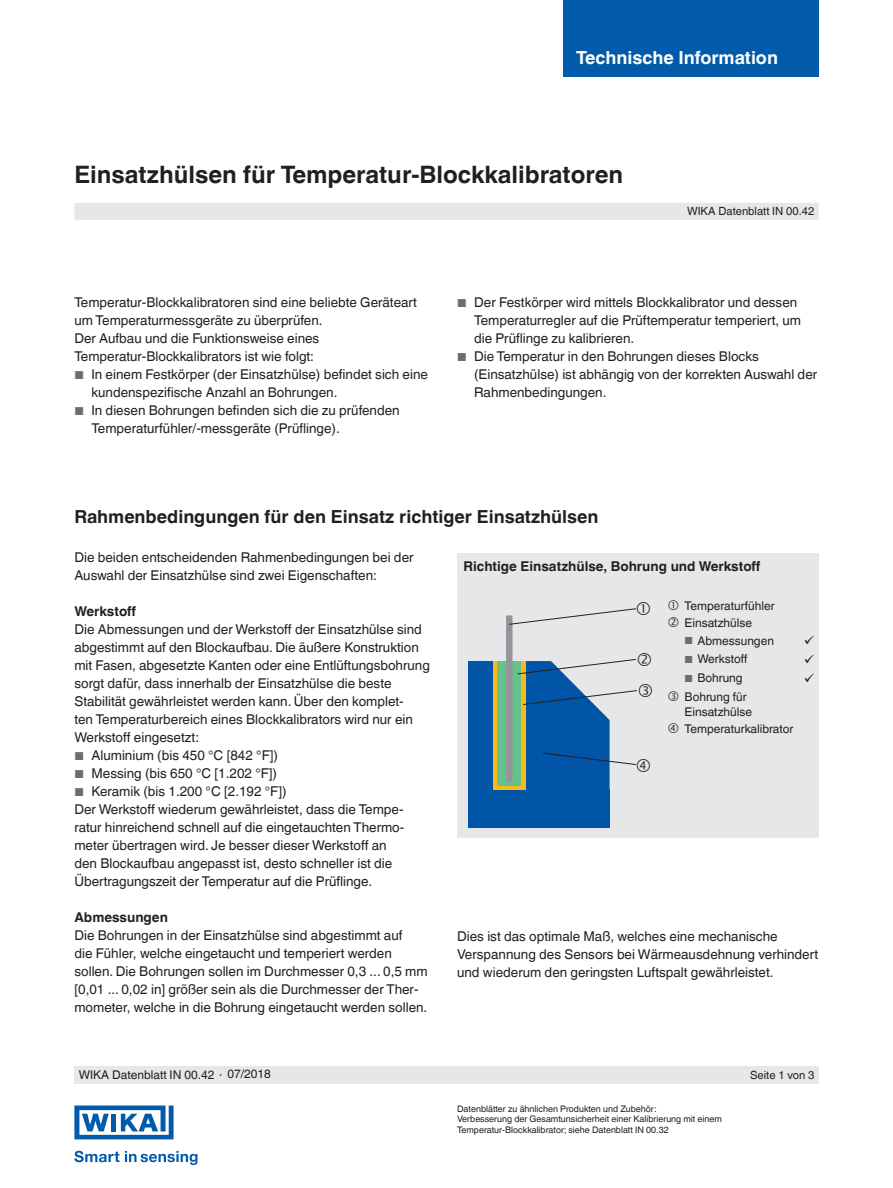
<style>
.page{position:relative;width:893px;height:1188px;background:#fff}
.page>*{position:absolute;margin:0;border:0;box-sizing:border-box;transform-origin:0 0}
.t1{font:700 24px "Helvetica World";color:#231f20}
.t2{font:700 18px "Helvetica World";color:#231f20}
.t3{font:700 18px "Helvetica World";color:#fff}
.t4{font:13.5px/18px "Helvetica World";color:#231f20}
.t5{font:700 13.5px "Helvetica World";color:#231f20}
.t6{font:12px/17.1px "Helvetica World";color:#231f20}
.t7{font:11.25px "Helvetica World";color:#231f20}
.t8{font:9px/10.5px "Helvetica World";color:#231f20}
.s1{font-size:11.55px;color:#6c6d70}
.s2{font-size:10.2px;color:#6c6d70}
.s3{font-size:11.25px}
</style>
<div class="page">
<div style="left:563px;top:0;width:256px;height:76px;background:#015aaa"></div>
<div style="left:74px;top:203px;width:745px;height:17px;background:#e6e7e9"></div>
<div style="left:74px;top:1066px;width:745px;height:18px;background:#e6e7e9"></div>
<div style="left:457px;top:553px;width:362px;height:285px;background:#e6e7e9"></div>
<div style="left:468px;top:790px;width:142px;height:38px;background:#0155a7"></div>
<div style="left:468px;top:661px;width:25px;height:129px;background:#0155a7"></div>
<div style="left:493px;top:661px;width:5px;height:129px;background:#fcb814"></div>
<hr style="left:493px;top:786px;width:32px;height:4px;background:#fcb814">
<div style="left:512px;top:661px;width:9px;height:125px;background:#65c18b"></div>
<div style="left:498px;top:661px;width:8px;height:125px;background:#65c18b"></div>
<hr style="left:498px;top:782px;width:23px;height:4px;background:#65c18b">
<div style="left:506px;top:615px;width:6px;height:167px;background:#939598"></div>
<svg style="left:74px;top:1151px;width:45px;height:11px"></svg>
<svg style="left:125px;top:1151px;width:72px;height:14px"></svg>
<svg style="left:74px;top:1106px;width:100px;height:33px"></svg>
<svg style="left:508px;top:608px;width:128px;height:17px"></svg>
<svg style="left:517px;top:659px;width:120px;height:131px"></svg>
<h2 class="t3" style="left:576px;top:47px;width:203px">Technische Information</h2>
<h1 class="t1" style="left:74px;top:161px;width:550px">Einsatzhülsen für Temperatur-Blockkalibratoren</h1>
<p class="t7" style="left:687px;top:205px;width:129px">WIKA Datenblatt IN 00.42</p>
<p class="t4" style="left:74px;top:294px;width:344px">Temperatur-Blockkalibratoren sind eine beliebte Geräteart um Temperaturmessgeräte zu überprüfen.<br>Der Aufbau und die Funktionsweise eines Temperatur-Blockkalibrators ist wie folgt:</p>
<p class="t4" style="left:91px;top:366px;width:338px;text-indent:-17px"><span class="s1">■</span> In einem Festkörper (der Einsatzhülse) befindet sich eine kundenspezifische Anzahl an Bohrungen.</p>
<p class="t4" style="left:91px;top:402px;width:310px;text-indent:-17px"><span class="s1">■</span> In diesen Bohrungen befinden sich die zu prüfenden<br>Temperaturfühler/-messgeräte (Prüflinge).</p>
<p class="t4" style="left:474px;top:294px;width:328px;text-indent:-17px"><span class="s1">■</span> Der Festkörper wird mittels Blockkalibrator und dessen<br>Temperaturregler auf die Prüftemperatur temperiert, um die Prüflinge zu kalibrieren.</p>
<p class="t4" style="left:474px;top:348px;width:345px;text-indent:-17px"><span class="s1">■</span> Die Temperatur in den Bohrungen dieses Blocks (Einsatzhülse) ist abhängig von der korrekten Auswahl der<br>Rahmenbedingungen.</p>
<h2 class="t2" style="left:74px;top:506px;width:526px">Rahmenbedingungen für den Einsatz richtiger Einsatzhülsen</h2>
<p class="t4" style="left:74px;top:549px;width:341px">Die beiden entscheidenden Rahmenbedingungen bei der<br>Auswahl der Einsatzhülse sind zwei Eigenschaften:</p>
<p class="t5" style="left:74px;top:604px;width:63px">Werkstoff</p>
<p class="t4" style="left:74px;top:621px;width:357px">Die Abmessungen und der Werkstoff der Einsatzhülse sind abgestimmt auf den Blockaufbau. Die äußere Konstruktion mit Fasen, abgesetzte Kanten oder eine Entlüftungsbohrung sorgt dafür, dass innerhalb der Einsatzhülse die beste Stabilität gewährleistet werden kann. Über den komplet-<br>ten Temperaturbereich eines Blockkalibrators wird nur ein Werkstoff eingesetzt:</p>
<p class="t4" style="left:74px;top:747px;width:205px"><span class="s1">■</span> Aluminium (bis 450 °C [842 °F])</p>
<p class="t4" style="left:74px;top:765px;width:204px"><span class="s1">■</span> Messing (bis 650 °C [1.202 °F])</p>
<p class="t4" style="left:74px;top:783px;width:331px"><span class="s1">■</span> Keramik (bis 1.200 °C [2.192 °F])<br>Der Werkstoff wiederum gewährleistet, dass die Tempe&shy;ratur hinreichend schnell auf die eingetauchten Thermo&shy;meter übertragen wird. Je besser dieser Werkstoff an den Blockaufbau angepasst ist, desto schneller ist die Übertragungszeit der Temperatur auf die Prüflinge.</p>
<p class="t5" style="left:74px;top:910px;width:95px">Abmessungen</p>
<p class="t4" style="left:74px;top:927px;width:355px">Die Bohrungen in der Einsatzhülse sind abgestimmt auf<br>die Fühler, welche eingetaucht und temperiert werden sollen. Die Bohrungen sollen im Durchmesser 0,3 ... 0,5 mm [0,01 ... 0,02 in] größer sein als die Durchmesser der Ther&shy;mometer, welche in die Bohrung eingetaucht werden sollen.</p>
<p class="t4" style="left:457px;top:927px;width:362px">Dies ist das optimale Maß, welches eine mechanische<br>Verspannung des Sensors bei Wärmeausdehnung verhindert und wiederum den geringsten Luftspalt gewährleistet.</p>
<p class="t5" style="left:463px;top:558px;width:298px">Richtige Einsatzhülse, Bohrung und Werkstoff</p>
<p class="t6" style="left:685px;top:598px;width:91px">Temperaturfühler<br>Einsatzhülse</p>
<p class="t6" style="left:685px;top:632px;width:91px"><span class="s2">■</span> Abmessungen</p>
<p class="t6" style="left:685px;top:651px;width:64px"><span class="s2">■</span> Werkstoff</p>
<p class="t6" style="left:685px;top:670px;width:59px"><span class="s2">■</span> Bohrung</p>
<p class="t6" style="left:685px;top:690px;width:69px;line-height:15px">Bohrung für<br>Einsatzhülse</p>
<p class="t6" style="left:685px;top:721px;width:110px">Temperaturkalibrator</p>
<p class="t6" style="left:79px;top:1066px;width:194px">WIKA Datenblatt IN 00.42 <span class="s3">∙</span> 07/2018</p>
<p class="t7" style="left:750px;top:1068px;width:66px">Seite 1 von 3</p>
<p class="t8" style="left:457px;top:1104px;width:266px">Datenblätter zu ähnlichen Produkten und Zubehör:<br>Verbesserung der Gesamtunsicherheit einer Kalibrierung mit einem<br>Temperatur-Blockkalibrator; siehe Datenblatt IN 00.32</p>
</div>
